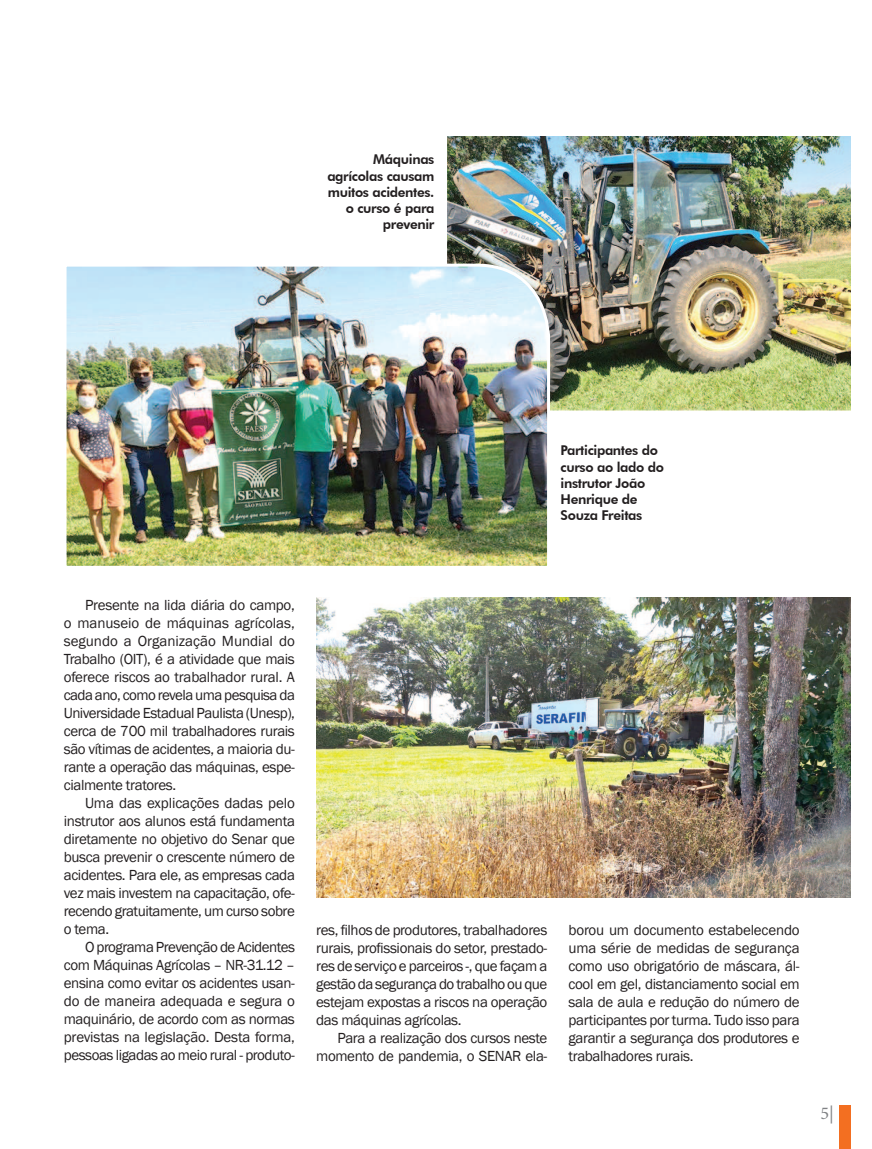
<style>
.page{position:relative;width:872px;height:1149px;background:#fff}
.page>*{position:absolute;margin:0;border:0;box-sizing:border-box;transform-origin:0 0}
.t1{font:18px "Minion Pro";color:#808285}
.t2{font:15px/18px "Franklin Gothic";letter-spacing:-.025em;color:#231f20;text-align:justify}
.t3{font:800 13.5px/16.2px "Futura BT";letter-spacing:-.025em;color:#231f20}
</style>
<div class="page">
<div style="left:838px;top:1105px;width:12px;height:43px;background:#f36f21"></div>
<img style="left:447px;top:137px;width:403px;height:273px">
<img style="left:66px;top:262px;width:485px;height:304px">
<img style="left:316px;top:597px;width:534px;height:300px">
<p class="t3" style="left:327px;top:153px;width:109px;text-align:right">Máquinas agrícolas causam muitos acidentes. o curso é para prevenir</p>
<p class="t3" style="left:560px;top:443px;width:105px">Participantes do curso ao lado do instrutor João<br>Henrique de<br>Souza Freitas</p>
<p class="t2" style="left:64px;top:596px;width:233px;text-indent:21px">Presente na lida diária do campo, o manuseio de máquinas agrícolas, segundo a Organização Mundial do Trabalho (OIT), é a atividade que mais oferece riscos ao trabalhador rural. A cada ano, como revela uma pesquisa da Universidade Estadual Paulista (Unesp), cerca de 700 mil trabalhadores rurais são vítimas de acidentes, a maioria du&shy;rante a operação das máquinas, espe&shy;cialmente tratores.</p>
<p class="t2" style="left:64px;top:794px;width:233px;text-indent:21px">Uma das explicações dadas pelo instrutor aos alunos está fundamenta diretamente no objetivo do Senar que busca prevenir o crescente número de acidentes. Para ele, as empresas cada vez mais investem na capacitação, ofe&shy;recendo gratuitamente, um curso sobre o tema.</p>
<p class="t2" style="left:64px;top:938px;width:233px;text-indent:21px">O programa Prevenção de Acidentes com Máquinas Agrícolas – NR-31.12 – ensina como evitar os acidentes usan&shy;do de maneira adequada e segura o maquinário, de acordo com as normas previstas na legislação. Desta forma, pessoas ligadas ao meio rural - produto-</p>
<p class="t2" style="left:316px;top:920px;width:233px">res, i lhos de produtores, trabalhadores rurais, proissionais do setor, prestado&shy;res de serviço e parceiros -, que façam a gestão da segurança do trabalho ou que estejam expostas a riscos na operação das máquinas agrícolas.</p>
<p class="t2" style="left:316px;top:1028px;width:233px;text-align:right">Para a realização dos cursos neste momento de pandemia, o SENAR ela-</p>
<p class="t2" style="left:568px;top:920px;width:233px">borou um documento estabelecendo uma série de medidas de segurança como uso obrigatório de máscara, ál&shy;cool em gel, distanciamento social em sala de aula e redução do número de participantes por turma. Tudo isso para garantir a segurança dos produtores e trabalhadores rurais.</p>
<p class="t1" style="left:820px;top:1105px;width:15px">5|</p>
</div>
